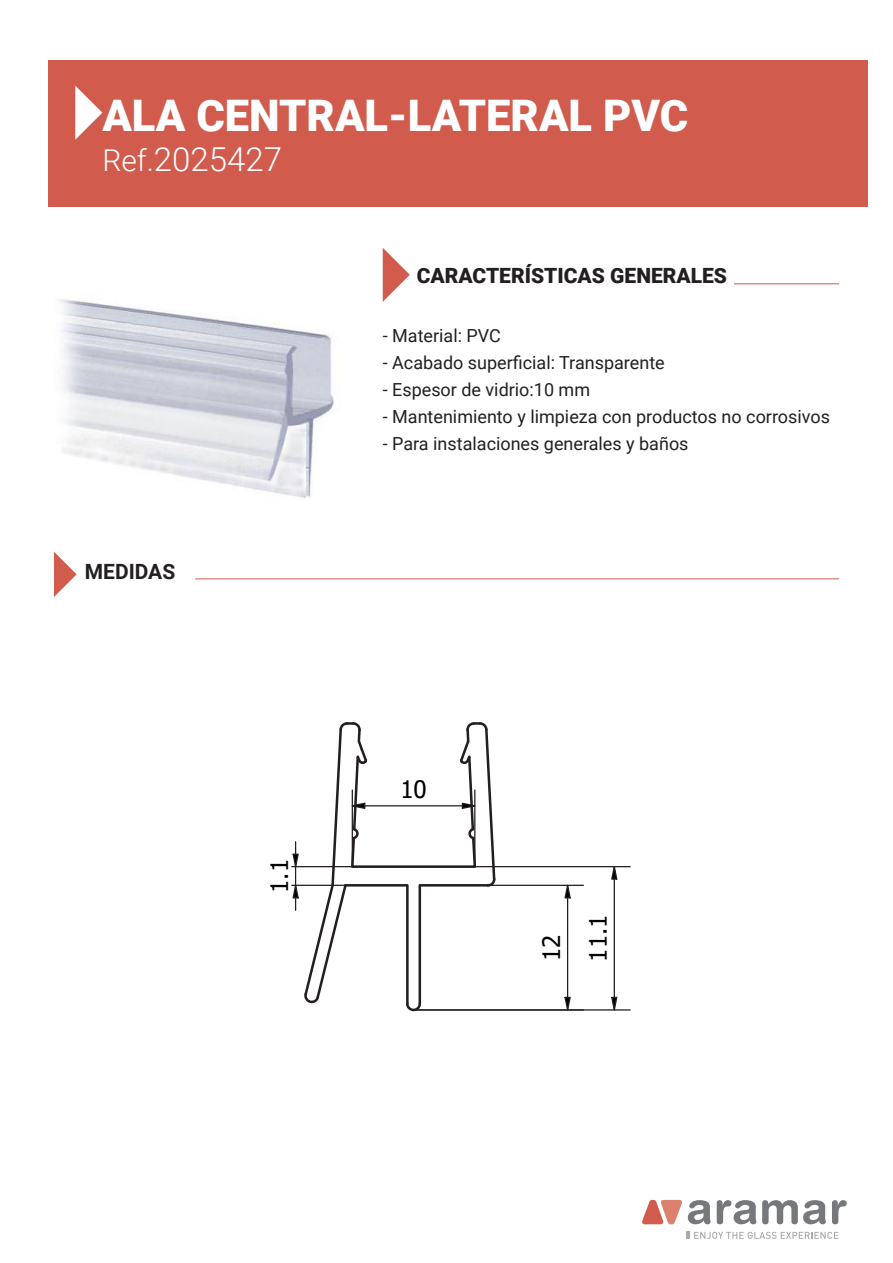
<style>
.page{position:relative;width:893px;height:1263px;background:#fff}
.page>*{position:absolute;margin:0;border:0;box-sizing:border-box;transform-origin:0 0}
.t1{font:900 43.5px "Roboto";color:#fff}
.t2{font:300 33px "Roboto";color:#fff}
.t3{font:24px "Tahoma";color:#000}
.t4{font:900 21px "Roboto";color:#231f20}
.t5{font:700 21px "Roboto";color:#231f20}
.t6{font:18px "Roboto";color:#231f20}
.s1{font-size:30px}
</style>
<div class="page">
<div style="left:48px;top:60px;width:819px;height:147px;background:#d15c4d"></div>
<svg style="left:642px;top:1200px;width:40px;height:24px"></svg>
<svg style="left:688px;top:1200px;width:23px;height:24px"></svg>
<svg style="left:717px;top:1200px;width:39px;height:24px"></svg>
<svg style="left:762px;top:1200px;width:64px;height:24px"></svg>
<svg style="left:832px;top:1200px;width:15px;height:24px"></svg>
<svg style="left:686px;top:1232px;width:152px;height:7px"></svg>
<svg style="left:383px;top:248px;width:27px;height:54px"></svg>
<svg style="left:54px;top:552px;width:23px;height:45px"></svg>
<svg style="left:75px;top:86px;width:27px;height:54px"></svg>
<hr style="left:195px;top:578px;width:644px;height:1px;background:#d15c4d">
<hr style="left:734px;top:283px;width:105px;height:1px;background:#d15c4d">
<img style="left:60px;top:299px;width:275px;height:200px">
<svg style="left:610px;top:996px;width:8px;height:15px"></svg>
<svg style="left:610px;top:867px;width:8px;height:13px"></svg>
<hr style="left:614px;top:879px;width:1px;height:118px;background:#231f20">
<hr style="left:475px;top:866px;width:155px;height:1px;background:#231f20">
<hr style="left:414px;top:1009px;width:216px;height:1px;background:#231f20">
<svg style="left:563px;top:884px;width:9px;height:15px"></svg>
<svg style="left:564px;top:996px;width:8px;height:15px"></svg>
<hr style="left:567px;top:898px;width:1px;height:99px;background:#231f20">
<hr style="left:488px;top:885px;width:95px;height:1px;background:#231f20">
<hr style="left:414px;top:1009px;width:169px;height:1px;background:#231f20">
<svg style="left:292px;top:722px;width:205px;height:290px"></svg>
<hr style="left:292px;top:885px;width:53px;height:1px;background:#231f20">
<hr style="left:292px;top:866px;width:60px;height:1px;background:#231f20">
<p class="t1" style="left:102px;top:85px;width:588px">ALA CENTRAL-LATERAL PVC</p>
<p class="t2" style="left:102px;top:136px;width:181px"><span class="s1">Ref.</span>2025427</p>
<p class="t4" style="left:417px;top:261px;width:312px">CARACTERÍSTICAS GENERALES</p>
<p class="t5" style="left:85px;top:556px;width:92px">MEDIDAS</p>
<p class="t6" style="left:383px;top:323px;width:120px">- Material: PVC</p>
<p class="t6" style="left:383px;top:350px;width:283px">- Acabado superficial: Transparente</p>
<p class="t6" style="left:383px;top:377px;width:209px">- Espesor de vidrio:10 mm</p>
<p class="t6" style="left:383px;top:404px;width:449px">- Mantenimiento y limpieza con productos no corrosivos</p>
<p class="t6" style="left:383px;top:431px;width:307px">- Para instalaciones generales y baños</p>
<p class="t3" style="left:263px;top:893px;width:35px;rotate:-90deg">1.1</p>
<p class="t3" style="left:400px;top:773px;width:28px">10</p>
<p class="t3" style="left:535px;top:961px;width:28px;rotate:-90deg">12</p>
<p class="t3" style="left:582px;top:961px;width:48px;rotate:-90deg">11.1</p>
</div>
